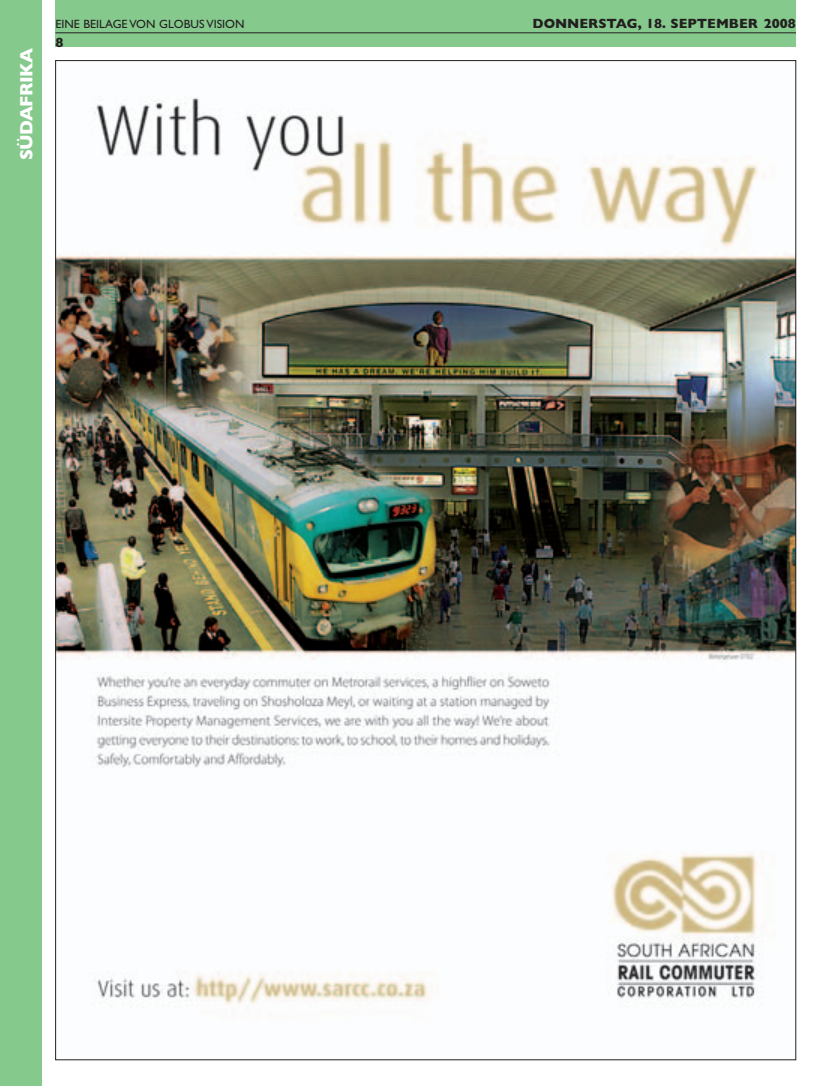
<style>
.page{position:relative;width:829px;height:1086px;background:#fff}
.page>*{position:absolute;margin:0;border:0;box-sizing:border-box;transform-origin:0 0}
.t1{font:700 18px "Gill Sans";letter-spacing:-.03em;color:#fff}
.t2{font:700 13.5px "Gill Sans";color:#231f20}
.t3{font:12px "Gill Sans";color:#231f20}
</style>
<div class="page">
<img style="left:0;top:0;width:797px;height:1085px">
<p class="t1" style="left:20px;top:160px;width:114px;rotate:-90deg">SÜDAFRIKA</p>
<p class="t3" style="left:55px;top:20px;width:190px">EINE BEILAGE VON GLOBUS VISION</p>
<p class="t2" style="left:532px;top:19px;width:265px">DONNERSTAG, 18. SEPTEMBER 2008</p>
<p class="t2" style="left:55px;top:38px;width:10px">8</p>
</div>
